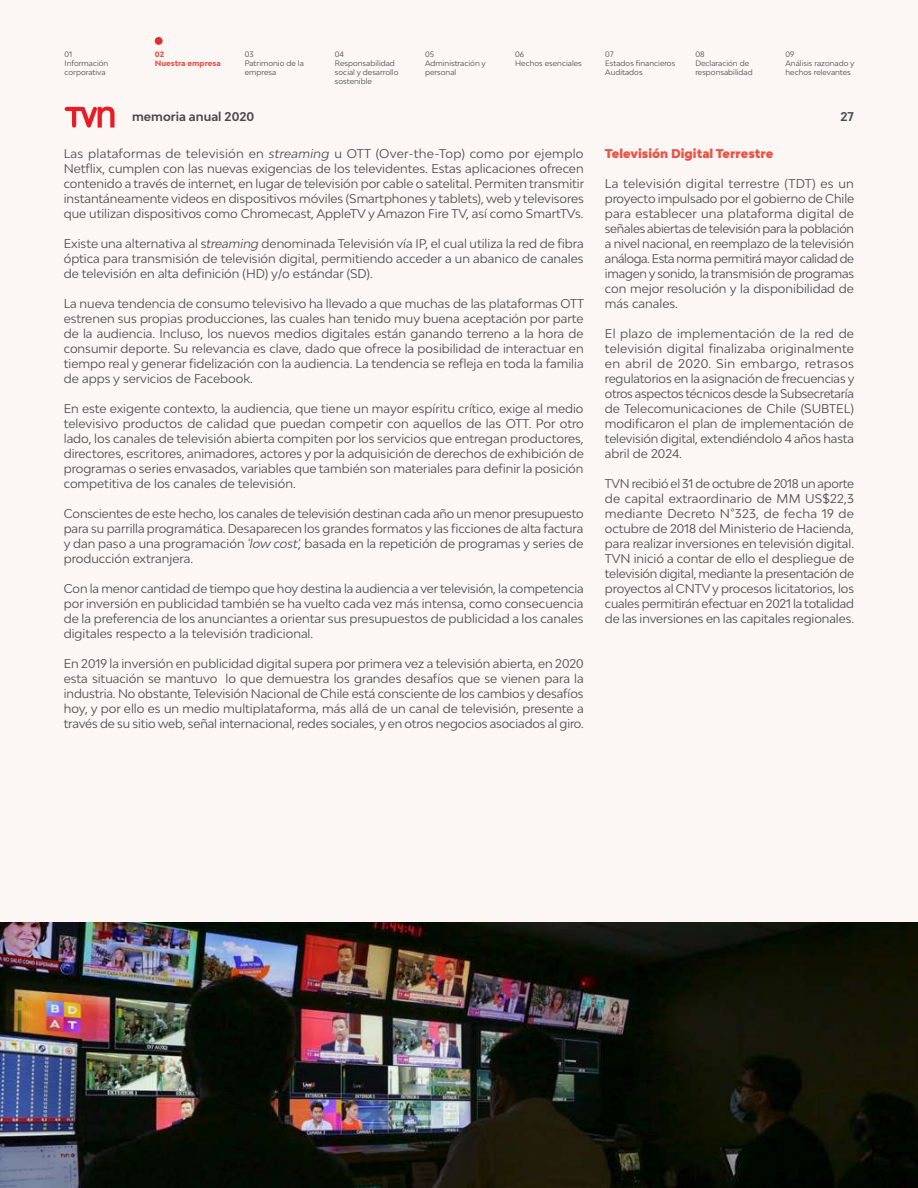
<style>
.page{position:relative;width:918px;height:1188px;background:#fcf7f4}
.page>*{position:absolute;margin:0;border:0;box-sizing:border-box;transform-origin:0 0}
.t1{font:12px/15px "Bw Modelica";color:#4a4a49;text-align:justify}
.t2{font:900 12px "Bw Modelica";color:#ea5449}
.t3{font:700 12px "Bw Modelica";color:#4a4a49}
.t4{font:7.5px/9px "Bw Modelica";color:#4a4a49}
.t5{font:800 7.5px/9px "Bw Modelica";color:#ea5449}
.s1{font-style:italic}
</style>
<div class="page">
<img style="left:0;top:923px;width:918px;height:265px">
<svg style="left:65px;top:106px;width:50px;height:22px"></svg>
<div style="left:155px;top:37px;width:8px;height:8px;background:#e62c31;border-radius:50%"></div>
<p class="t4" style="left:65px;top:49px;width:45px">01<br>Información corporativa</p>
<p class="t5" style="left:155px;top:49px;width:68px">02<br>Nuestra empresa</p>
<p class="t4" style="left:245px;top:49px;width:61px">03<br>Patrimonio de la empresa</p>
<p class="t4" style="left:335px;top:49px;width:65px">04<br>Responsabilidad social y desarrollo sostenible</p>
<p class="t4" style="left:425px;top:49px;width:62px">05<br>Administración y personal</p>
<p class="t4" style="left:515px;top:49px;width:68px">06<br>Hechos esenciales</p>
<p class="t4" style="left:605px;top:49px;width:72px">07<br>Estados financieros<br>Auditados</p>
<p class="t3" style="left:132px;top:109px;width:124px">memoria anual 2020</p>
<p class="t3" style="left:840px;top:109px;width:15px">27</p>
<p class="t4" style="left:695px;top:49px;width:59px">08<br>Declaración de responsabilidad</p>
<p class="t4" style="left:786px;top:49px;width:70px">09<br>Análisis razonado y hechos relevantes</p>
<p class="t1" style="left:64px;top:146px;width:522px">Las plataformas de televisión en <span class="s1">streaming</span> u OTT (Over-the-Top) como por ejemplo Netflix, cumplen con las nuevas exigencias de los televidentes. Estas aplicaciones ofrecen contenido a través de internet, en lugar de televisión por cable o satelital. Permiten transmitir instantáneamente videos en dispositivos móviles (Smartphones y tablets), web y televisores que utilizan dispositivos como Chromecast, AppleTV y Amazon Fire TV, así como SmartTVs.</p>
<p class="t1" style="left:64px;top:236px;width:521px">Existe una alternativa al s<span class="s1">treaming</span> denominada Televisión vía IP, el cual utiliza la red de fibra óptica para transmisión de televisión digital, permitiendo acceder a un abanico de canales de televisión en alta definición (HD) y/o estándar (SD).</p>
<p class="t1" style="left:64px;top:296px;width:522px">La nueva tendencia de consumo televisivo ha llevado a que muchas de las plataformas OTT estrenen sus propias producciones, las cuales han tenido muy buena aceptación por parte de la audiencia. Incluso, los nuevos medios digitales están ganando terreno a la hora de consumir deporte. Su relevancia es clave, dado que ofrece la posibilidad de interactuar en tiempo real y generar fidelización con la audiencia. La tendencia se refleja en toda la familia de apps y servicios de Facebook.</p>
<p class="t1" style="left:64px;top:401px;width:522px">En este exigente contexto, la audiencia, que tiene un mayor espíritu crítico, exige al medio televisivo productos de calidad que puedan competir con aquellos de las OTT. Por otro lado, los canales de televisión abierta compiten por los servicios que entregan productores, directores, escritores, animadores, actores y por la adquisición de derechos de exhibición de programas o series envasados, variables que también son materiales para definir la posición competitiva de los canales de televisión.</p>
<p class="t1" style="left:64px;top:506px;width:521px">Conscientes de este hecho, los canales de televisión destinan cada año un menor presupuesto para su parrilla programática. Desaparecen los grandes formatos y las ficciones de alta factura y dan paso a una programación <span class="s1">'low cost',</span> basada en la repetición de programas y series de producción extranjera.</p>
<p class="t1" style="left:64px;top:581px;width:521px">Con la menor cantidad de tiempo que hoy destina la audiencia a ver televisión, la competencia por inversión en publicidad también se ha vuelto cada vez más intensa, como consecuencia de la preferencia de los anunciantes a orientar sus presupuestos de publicidad a los canales digitales respecto a la televisión tradicional.</p>
<p class="t1" style="left:64px;top:656px;width:522px">En 2019 la inversión en publicidad digital supera por primera vez a televisión abierta, en 2020 esta situación se mantuvo lo que demuestra los grandes desafíos que se vienen para la industria. No obstante, Televisión Nacional de Chile está consciente de los cambios y desafíos hoy, y por ello es un medio multiplataforma, más allá de un canal de televisión, presente a través de su sitio web, señal internacional, redes sociales, y en otros negocios asociados al giro.</p>
<p class="t2" style="left:605px;top:146px;width:170px">Televisión Digital Terrestre</p>
<p class="t1" style="left:605px;top:176px;width:251px">La televisión digital terrestre (TDT) es un proyecto impulsado por el gobierno de Chile para establecer una plataforma digital de señales abiertas de televisión para la población a nivel nacional, en reemplazo de la televisión análoga. Esta norma permitirá mayor calidad de imagen y sonido, la transmisión de programas con mejor resolución y la disponibilidad de más canales.</p>
<p class="t1" style="left:605px;top:326px;width:251px">El plazo de implementación de la red de televisión digital finalizaba originalmente en abril de 2020. Sin embargo, retrasos regulatorios en la asignación de frecuencias y otros aspectos técnicos desde la Subsecretaría de Telecomunicaciones de Chile (SUBTEL) modificaron el plan de implementación de televisión digital, extendiéndolo 4 años hasta abril de 2024.</p>
<p class="t1" style="left:605px;top:476px;width:251px">TVN recibió el 31 de octubre de 2018 un aporte de capital extraordinario de MM US$22,3 mediante Decreto N°323, de fecha 19 de octubre de 2018 del Ministerio de Hacienda, para realizar inversiones en televisión digital.<br>TVN inició a contar de ello el despliegue de televisión digital, mediante la presentación de proyectos al CNTV y procesos licitatorios, los cuales permitirán efectuar en 2021 la totalidad de las inversiones en las capitales regionales.</p>
</div>
